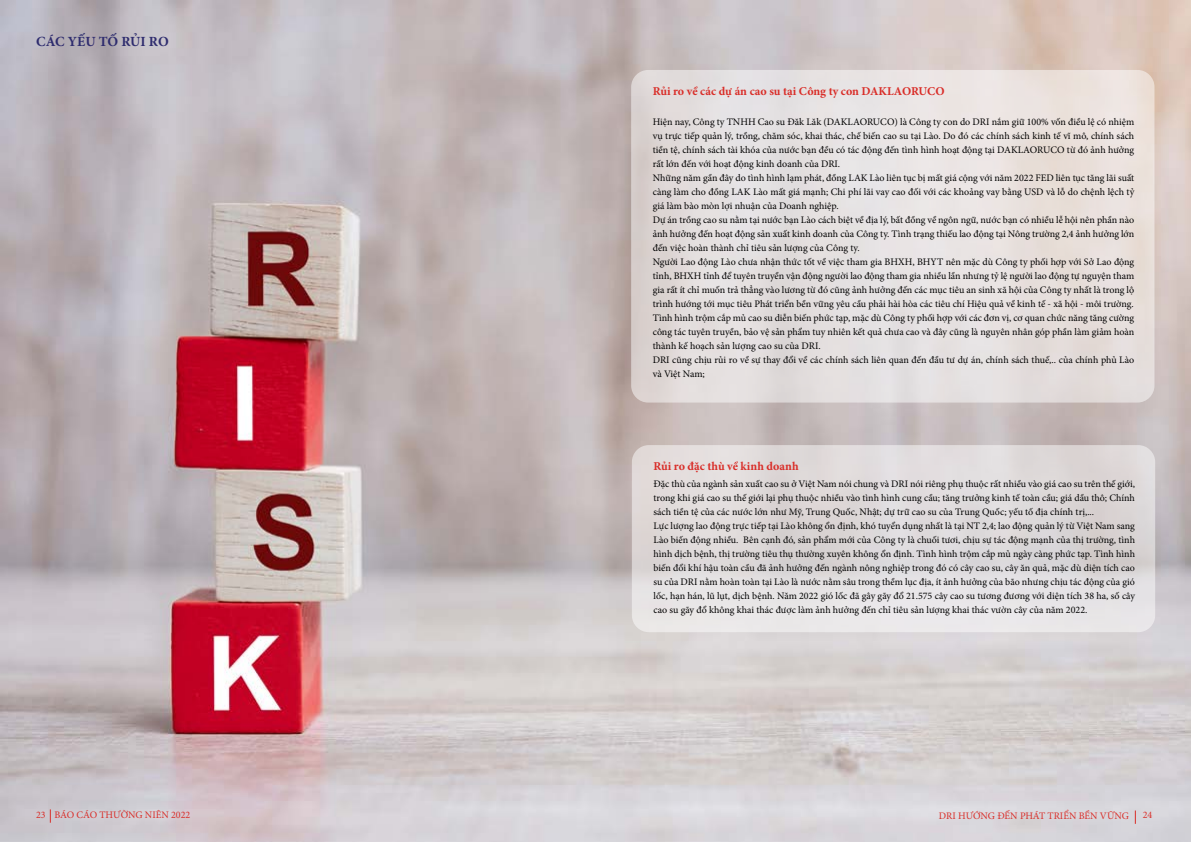
<style>
.page{position:relative;width:1191px;height:842px;background:#fff}
.page>*{position:absolute;margin:0;border:0;box-sizing:border-box;transform-origin:0 0}
.t1{font:700 14px "Minion Pro";color:#2e2c6e}
.t2{font:700 12px "Minion Pro";color:#d92d28}
.t3{font:10px/14px "Minion Pro";color:#000}
.t4{font:10px "Minion Pro";color:#d92d28}
</style>
<div class="page">
<img style="left:0;top:0;width:1191px;height:842px">
<div style="left:631px;top:70px;width:523px;height:333px;background:linear-gradient(to right,#e0dcdd,#ebe3e0);border-radius:17px"></div>
<svg style="left:632px;top:445px;width:523px;height:187px;background:#e0dcdd"></svg>
<svg style="left:50px;top:809px;width:1px;height:14px"></svg>
<svg style="left:1134px;top:810px;width:1px;height:14px"></svg>
<h1 class="t1" style="left:36px;top:32px;width:134px">CÁC YẾU TỐ RỦI RO</h1>
<p class="t2" style="left:653px;top:83px;width:293px">Rủi ro về các dự án cao su tại Công ty con DAKLAORUCO</p>
<p class="t3" style="left:653px;top:115px;width:483px">Hiện nay, Công ty TNHH Cao su Đăk Lăk (DAKLAORUCO) là Công ty con do DRI nắm giữ 100% vốn điều lệ có nhiệm vụ trực tiếp quản lý, trồng, chăm sóc, khai thác, chế biến cao su tại Lào. Do đó các chính sách kinh tế vĩ mô, chính sách tiền tệ, chính sách tài khóa của nước bạn đều có tác động đến tình hình hoạt động tại DAKLAORUCO từ đó ảnh hưởng rất lớn đến với hoạt động kinh doanh của DRI.<br>Những năm gần đây do tình hình lạm phát, đồng LAK Lào liên tục bị mất giá cộng với năm 2022 FED liên tục tăng lãi suất càng làm cho đồng LAK Lào mất giá mạnh; Chi phí lãi vay cao đối với các khoảng vay bằng USD và lỗ do chệnh lệch tỷ giá làm bào mòn lợi nhuận của Doanh nghiệp.<br>Dự án trồng cao su nằm tại nước bạn Lào cách biệt về địa lý, bất đồng về ngôn ngữ, nước bạn có nhiều lễ hội nên phần nào ảnh hưởng đến hoạt động sản xuất kinh doanh của Công ty. Tình trạng thiếu lao động tại Nông trường 2,4 ảnh hưởng lớn đến việc hoàn thành chỉ tiêu sản lượng của Công ty.<br>Người Lao động Lào chưa nhận thức tốt về việc tham gia BHXH, BHYT nên mặc dù Công ty phối hợp với Sở Lao động tỉnh, BHXH tỉnh để tuyên truyền vận động người lao động tham gia nhiều lần nhưng tỷ lệ người lao động tự nguyện tham gia rất ít chỉ muốn trả thẳng vào lương từ đó cũng ảnh hưởng đến các mục tiêu an sinh xã hội của Công ty nhất là trong lộ trình hướng tới mục tiêu Phát triển bền vững yêu cầu phải hài hòa các tiêu chí Hiệu quả về kinh tế - xã hội - môi trường.<br>Tình hình trộm cắp mủ cao su diễn biến phức tạp, mặc dù Công ty phối hợp với các đơn vị, cơ quan chức năng tăng cường công tác tuyên truyền, bảo vệ sản phẩm tuy nhiên kết quả chưa cao và đây cũng là nguyên nhân góp phần làm giảm hoàn thành kế hoạch sản lượng cao su của DRI.<br>DRI cũng chịu rủi ro về sự thay đổi về các chính sách liên quan đến đầu tư dự án, chính sách thuế,.. của chính phủ Lào và Việt Nam;</p>
<p class="t2" style="left:653px;top:457px;width:147px">Rủi ro đặc thù về kinh doanh</p>
<p class="t3" style="left:653px;top:477px;width:483px">Đặc thù của ngành sản xuất cao su ở Việt Nam nói chung và DRI nói riêng phụ thuộc rất nhiều vào giá cao su trên thế giới, trong khi giá cao su thế giới lại phụ thuộc nhiều vào tình hình cung cầu; tăng trưởng kinh tế toàn cầu; giá dầu thô; Chính sách tiền tệ của các nước lớn như Mỹ, Trung Quốc, Nhật; dự trữ cao su của Trung Quốc; yếu tố địa chính trị,...<br>Lực lượng lao động trực tiếp tại Lào không ổn định, khó tuyển dụng nhất là tại NT 2,4; lao động quản lý từ Việt Nam sang Lào biến động nhiều. Bên cạnh đó, sản phẩm mới của Công ty là chuối tươi, chịu sự tác động mạnh của thị trường, tình hình dịch bệnh, thị trường tiêu thụ thường xuyên không ổn định. Tình hình trộm cắp mủ ngày càng phức tạp. Tình hình biến đổi khí hậu toàn cầu đã ảnh hưởng đến ngành nông nghiệp trong đó có cây cao su, cây ăn quả, mặc dù diện tích cao su của DRI nằm hoàn toàn tại Lào là nước nằm sâu trong thềm lục địa, ít ảnh hưởng của bão nhưng chịu tác động của gió lốc, hạn hán, lũ lụt, dịch bệnh. Năm 2022 gió lốc đã gây gãy đổ 21.575 cây cao su tương đương với diện tích 38 ha, số cây cao su gãy đổ không khai thác được làm ảnh hưởng đến chỉ tiêu sản lượng khai thác vườn cây của năm 2022.</p>
<p class="t4" style="left:36px;top:808px;width:156px">23 BÁO CÁO THƯỜNG NIÊN 2022</p>
<p class="t4" style="left:939px;top:809px;width:191px">DRI HƯỚNG ĐẾN PHÁT TRIỂN BỀN VỮNG</p>
<p class="t4" style="left:1142px;top:808px;width:11px">24</p>
</div>
